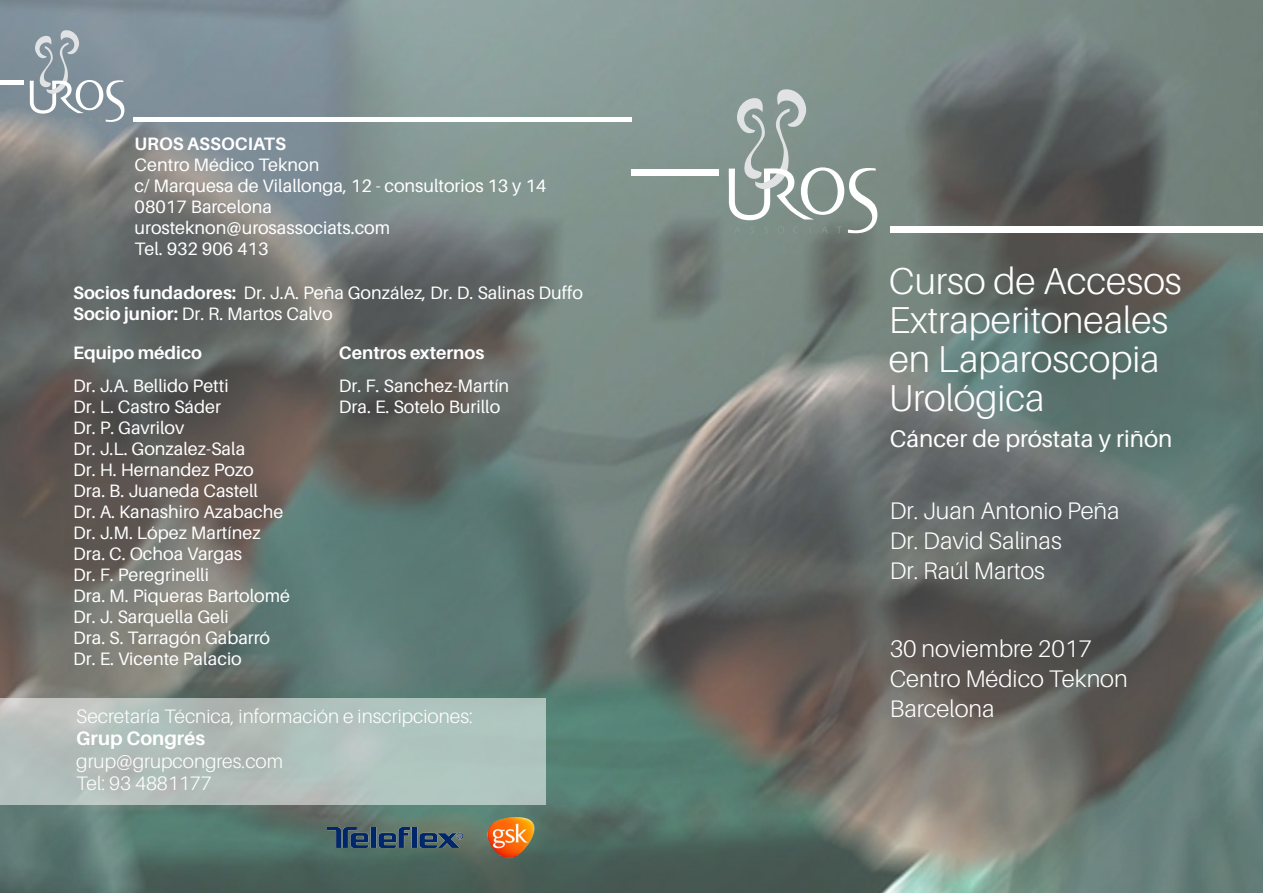
<style>
.page{position:relative;width:1263px;height:893px;background:#fff}
.page>*{position:absolute;margin:0;border:0;box-sizing:border-box;transform-origin:0 0}
.t1{font:300 37.5px/39px "Aileron";color:#fff}
.t2{font:300 24px/30px "Aileron";color:#fff}
.t3{font:24px "Aileron";color:#fff}
.t4{font:300 19.5px "Aileron";color:#fff}
.t5{font:700 19.5px "Aileron";color:#fff}
.t6{font:18px/21px "Aileron";color:#fff}
.t7{font:700 18px "Aileron";color:#fff}
.s1{font-weight:700}
</style>
<div class="page">
<img style="left:0;top:0;width:1263px;height:893px">
<svg style="left:729px;top:88px;width:148px;height:145px;background:#94a29d"></svg>
<div style="left:891px;top:227px;width:372px;height:6px;background:#fff"></div>
<div style="left:631px;top:169px;width:88px;height:6px;background:#fff"></div>
<svg style="left:30px;top:29px;width:94px;height:93px;background:#95a2aa"></svg>
<hr style="left:133px;top:118px;width:498px;height:4px;background:#fff">
<hr style="left:0;top:81px;width:24px;height:4px;background:#fff">
<svg style="left:0;top:698px;width:546px;height:106px;background:#b2c0bb"></svg>
<img style="left:476px;top:807px;width:70px;height:60px">
<img style="left:327px;top:827px;width:136px;height:20px">
<p class="t6" style="left:135px;top:133px;width:186px"><span class="s1">UROS ASSOCIATS<br></span>Centro Médico Teknon</p>
<p class="t6" style="left:135px;top:175px;width:413px">c/ Marquesa de Vilallonga, 12 - consultorios 13 y 14</p>
<p class="t6" style="left:135px;top:196px;width:139px">08017 Barcelona</p>
<p class="t6" style="left:135px;top:217px;width:257px">urosteknon@urosassociats.com</p>
<p class="t6" style="left:135px;top:238px;width:135px">Tel. 932 906 413</p>
<p class="t6" style="left:73px;top:282px;width:511px"><span class="s1">Socios fundadores:</span> Dr. J.A. Peña González, Dr. D. Salinas Duffo</p>
<p class="t6" style="left:73px;top:303px;width:261px"><span class="s1">Socio junior:</span> Dr. R. Martos Calvo</p>
<p class="t7" style="left:73px;top:342px;width:130px">Equipo médico</p>
<p class="t7" style="left:339px;top:342px;width:147px">Centros externos</p>
<p class="t6" style="left:73px;top:376px;width:157px">Dr. J.A. Bellido Petti</p>
<p class="t6" style="left:73px;top:397px;width:149px">Dr. L. Castro Sáder</p>
<p class="t6" style="left:73px;top:418px;width:113px">Dr. P. Gavrilov</p>
<p class="t6" style="left:73px;top:439px;width:174px">Dr. J.L. Gonzalez-Sala</p>
<p class="t6" style="left:73px;top:460px;width:182px">Dr. H. Hernandez Pozo</p>
<p class="t6" style="left:73px;top:481px;width:186px">Dra. B. Juaneda Castell</p>
<p class="t6" style="left:73px;top:502px;width:212px">Dr. A. Kanashiro Azabache</p>
<p class="t6" style="left:73px;top:523px;width:189px">Dr. J.M. López Martínez</p>
<p class="t6" style="left:73px;top:544px;width:171px">Dra. C. Ochoa Vargas</p>
<p class="t6" style="left:73px;top:565px;width:137px">Dr. F. Peregrinelli</p>
<p class="t6" style="left:73px;top:586px;width:218px">Dra. M. Piqueras Bartolomé</p>
<p class="t6" style="left:73px;top:607px;width:157px">Dr. J. Sarquella Geli</p>
<p class="t6" style="left:73px;top:628px;width:198px">Dra. S. Tarragón Gabarró</p>
<p class="t6" style="left:73px;top:649px;width:170px">Dr. E. Vicente Palacio</p>
<p class="t6" style="left:339px;top:376px;width:172px">Dr. F. Sanchez-Martín</p>
<p class="t6" style="left:339px;top:397px;width:163px">Dra. E. Sotelo Burillo</p>
<p class="t4" style="left:76px;top:705px;width:398px">Secretaría Técnica, información e inscripciones:</p>
<p class="t5" style="left:76px;top:728px;width:130px">Grup Congrés</p>
<p class="t4" style="left:76px;top:750px;width:208px">grup@grupcongres.com</p>
<p class="t4" style="left:76px;top:773px;width:137px">Tel: 93 4881177</p>
<p class="t1" style="left:889px;top:261px;width:294px">Curso de Accesos<br>Extraperitoneales en Laparoscopia<br>Urológica</p>
<p class="t3" style="left:890px;top:425px;width:284px">Cáncer de próstata y riñón</p>
<p class="t2" style="left:890px;top:496px;width:231px">Dr. Juan Antonio Peña</p>
<p class="t2" style="left:890px;top:526px;width:174px">Dr. David Salinas</p>
<p class="t2" style="left:890px;top:556px;width:157px">Dr. Raúl Martos</p>
<p class="t2" style="left:890px;top:634px;width:240px">30 noviembre 2017<br>Centro Médico Teknon</p>
<p class="t2" style="left:890px;top:694px;width:106px">Barcelona</p>
</div>
